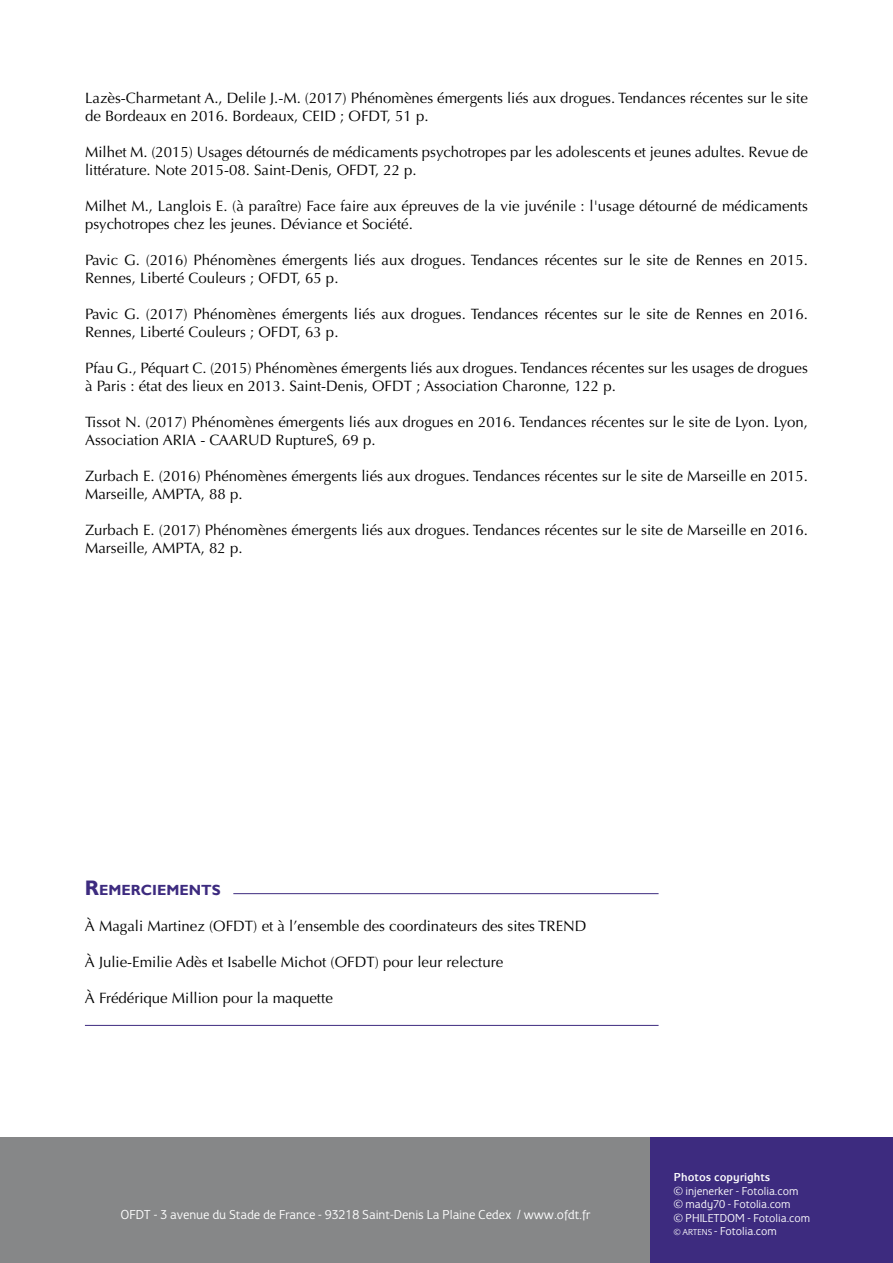
<style>
.page{position:relative;width:893px;height:1263px;background:#fff}
.page>*{position:absolute;margin:0;border:0;box-sizing:border-box;transform-origin:0 0}
.t1{font:15px/18px "Optima LT Std";color:#000}
.t2{font:700 14.7px "Gill Sans";color:#3d2b7f}
.t3{font:13.5px "Eurocrat";color:#fff}
.t4{font:12px/13.5px "Eurocrat";color:#fff}
.t5{font:500 12px "Eurocrat";color:#fff}
.s1{font-size:21px}
.s2{font-size:9px}
</style>
<div class="page">
<div style="left:0;top:1137px;width:892px;height:126px;background:#868788"></div>
<div style="left:651px;top:1137px;width:242px;height:126px;background:#3d2b7f"></div>
<hr style="left:233px;top:893px;width:426px;height:1px;background:#3d2b7f">
<hr style="left:85px;top:1025px;width:574px;height:1px;background:#3d2b7f">
<p class="t1" style="left:85px;top:89px;width:724px">Lazès-Charmetant A., Delile J.-M. (2017) Phénomènes émergents liés aux drogues. Tendances récentes sur le site de Bordeaux en 2016. Bordeaux, CEID ; OFDT, 51 p.</p>
<p class="t1" style="left:85px;top:143px;width:724px">Milhet M. (2015) Usages détournés de médicaments psychotropes par les adolescents et jeunes adultes. Revue de littérature. Note 2015-08. Saint-Denis, OFDT, 22 p.</p>
<p class="t1" style="left:85px;top:197px;width:724px">Milhet M., Langlois E. (à paraître) Face faire aux épreuves de la vie juvénile : l'usage détourné de médicaments psychotropes chez les jeunes. Déviance et Société.</p>
<p class="t1" style="left:85px;top:251px;width:724px">Pavic G. (2016) Phénomènes émergents liés aux drogues. Tendances récentes sur le site de Rennes en 2015.<br>Rennes, Liberté Couleurs ; OFDT, 65 p.</p>
<p class="t1" style="left:85px;top:305px;width:724px">Pavic G. (2017) Phénomènes émergents liés aux drogues. Tendances récentes sur le site de Rennes en 2016.<br>Rennes, Liberté Couleurs ; OFDT, 63 p.</p>
<p class="t1" style="left:85px;top:359px;width:724px">Pfau G., Péquart C. (2015) Phénomènes émergents liés aux drogues. Tendances récentes sur les usages de drogues à Paris : état des lieux en 2013. Saint-Denis, OFDT ; Association Charonne, 122 p.</p>
<p class="t1" style="left:85px;top:413px;width:724px">Tissot N. (2017) Phénomènes émergents liés aux drogues en 2016. Tendances récentes sur le site de Lyon. Lyon,<br>Association ARIA - CAARUD RuptureS, 69 p.</p>
<p class="t1" style="left:85px;top:467px;width:724px">Zurbach E. (2016) Phénomènes émergents liés aux drogues. Tendances récentes sur le site de Marseille en 2015.<br>Marseille, AMPTA, 88 p.</p>
<p class="t1" style="left:85px;top:521px;width:724px">Zurbach E. (2017) Phénomènes émergents liés aux drogues. Tendances récentes sur le site de Marseille en 2016.<br>Marseille, AMPTA, 82 p.</p>
<p class="t2" style="left:85px;top:881px;width:137px"><span class="s1">R</span>EMERCIEMENTS</p>
<p class="t1" style="left:85px;top:917px;width:503px">À Magali Martinez (OFDT) et à l’ensemble des coordinateurs des sites TREND</p>
<p class="t1" style="left:85px;top:953px;width:420px">À Julie-Emilie Adès et Isabelle Michot (OFDT) pour leur relecture</p>
<p class="t1" style="left:85px;top:989px;width:249px">À Frédérique Million pour la maquette</p>
<p class="t3" style="left:120px;top:1207px;width:471px">OFDT - 3 avenue du Stade de France - 93218 Saint-Denis La Plaine Cedex / www.ofdt.fr</p>
<p class="t5" style="left:674px;top:1170px;width:98px">Photos copyrights</p>
<p class="t4" style="left:674px;top:1184px;width:138px">© injenerker - Fotolia.com © mady70 - Fotolia.com<br>© PHILETDOM - Fotolia.com <span class="s2">© ARTENS</span> - Fotolia.com</p>
</div>
